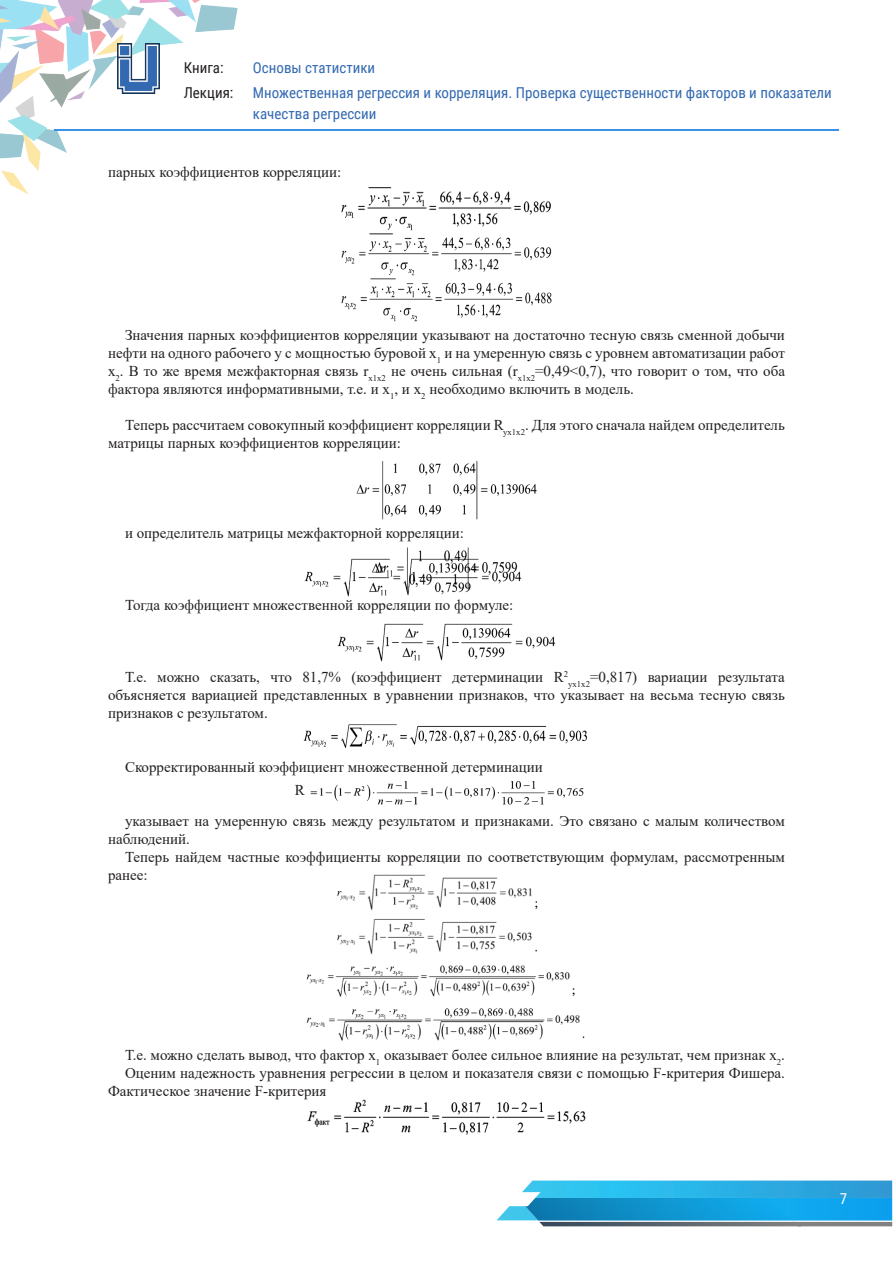
<style>
.page{position:relative;width:893px;height:1263px;background:#fff}
.page>*{position:absolute;margin:0;border:0;box-sizing:border-box;transform-origin:0 0}
.t1{font:15px/18px "Times New Roman";color:#231f20}
.t2{font:15px/25.5px "Roboto Condensed";color:#3269b1}
.t3{font:15px/25.5px "Roboto Condensed";color:#231f20}
.t4{font:15px "Roboto Condensed";color:#fff}
</style>
<div class="page">
<svg style="left:497px;top:1180px;width:395px;height:46px;background:#5bb6d9"></svg>
<img style="left:525px;top:1198px;width:367px;height:22px">
<img style="left:0;top:0;width:238px;height:195px">
<hr style="left:54px;top:129px;width:785px;height:2px;background:#3b91e8">
<img style="left:118px;top:44px;width:41px;height:49px">
<img style="left:341px;top:187px;width:211px;height:135px">
<img style="left:356px;top:461px;width:181px;height:59px">
<img style="left:407px;top:547px;width:62px;height:10px">
<img style="left:337px;top:623px;width:219px;height:39px">
<img style="left:304px;top:557px;width:218px;height:40px">
<img style="left:303px;top:724px;width:285px;height:24px">
<img style="left:310px;top:780px;width:274px;height:25px">
<img style="left:306px;top:874px;width:279px;height:167px">
<img style="left:307px;top:1099px;width:279px;height:36px">
<p class="t3" style="left:184px;top:54px;width:51px">Книга:<br>Лекция:</p>
<p class="t2" style="left:253px;top:54px;width:580px">Основы статистики<br>Множественная регрессия и корреляция. Проверка существенности факторов и показатели</p>
<p class="t2" style="left:253px;top:101px;width:125px">качества регрессии</p>
<p class="t1" style="left:108px;top:163px;width:235px">парных коэффициентов корреляции:</p>
<p class="t1" style="left:108px;top:325px;width:678px;text-align:justify;text-indent:17px">Значения парных коэффициентов корреляции указывают на достаточно тесную связь сменной добычи нефти на одного рабочего y с мощностью буровой x<sub>1</sub> и на умеренную связь с уровнем автоматизации работ x<sub>2</sub>. В то же время межфакторная связь r<sub>x1x2</sub> не очень сильная (r<sub>x1x2</sub>=0,49&lt;0,7), что говорит о том, что оба фактора являются информативными, т.е. и x<sub>1</sub>, и x<sub>2</sub> необходимо включить в модель.</p>
<p class="t1" style="left:108px;top:415px;width:678px;text-indent:17px">Теперь рассчитаем совокупный коэффициент корреляции R<sub>yx1x2</sub>. Для этого сначала найдем определитель матрицы парных коэффициентов корреляции:</p>
<p class="t1" style="left:125px;top:523px;width:341px">и определитель матрицы межфакторной корреляции:</p>
<p class="t1" style="left:125px;top:595px;width:390px">Тогда коэффициент множественной корреляции по формуле:</p>
<p class="t1" style="left:108px;top:667px;width:678px;text-align:justify;text-indent:17px">Т.е. можно сказать, что 81,7% (коэффициент детерминации R<sup>2</sup><sub>yx1x2</sub>=0,817) вариации результата объясняется вариацией представленных в уравнении признаков, что указывает на весьма тесную связь признаков с результатом.</p>
<p class="t1" style="left:125px;top:757px;width:419px">Скорректированный коэффициент множественной детерминации</p>
<p class="t1" style="left:295px;top:781px;width:12px">R</p>
<p class="t1" style="left:108px;top:811px;width:678px;text-indent:17px">указывает на умеренную связь между результатом и признаками. Это связано с малым количеством наблюдений.</p>
<p class="t1" style="left:108px;top:847px;width:678px;text-indent:17px">Теперь найдем частные коэффициенты корреляции по соответствующим формулам, рассмотренным ранее:</p>
<p class="t1" style="left:125px;top:1045px;width:661px">Т.е. можно сделать вывод, что фактор x<sub>1</sub> оказывает более сильное влияние на результат, чем признак x<sub>2</sub>.</p>
<p class="t1" style="left:108px;top:1063px;width:678px;text-indent:17px">Оценим надежность уравнения регрессии в целом и показателя связи с помощью F-критерия Фишера.<br>Фактическое значение F-критерия</p>
<p class="t4" style="left:840px;top:1188px;width:9px">7</p>
</div>
